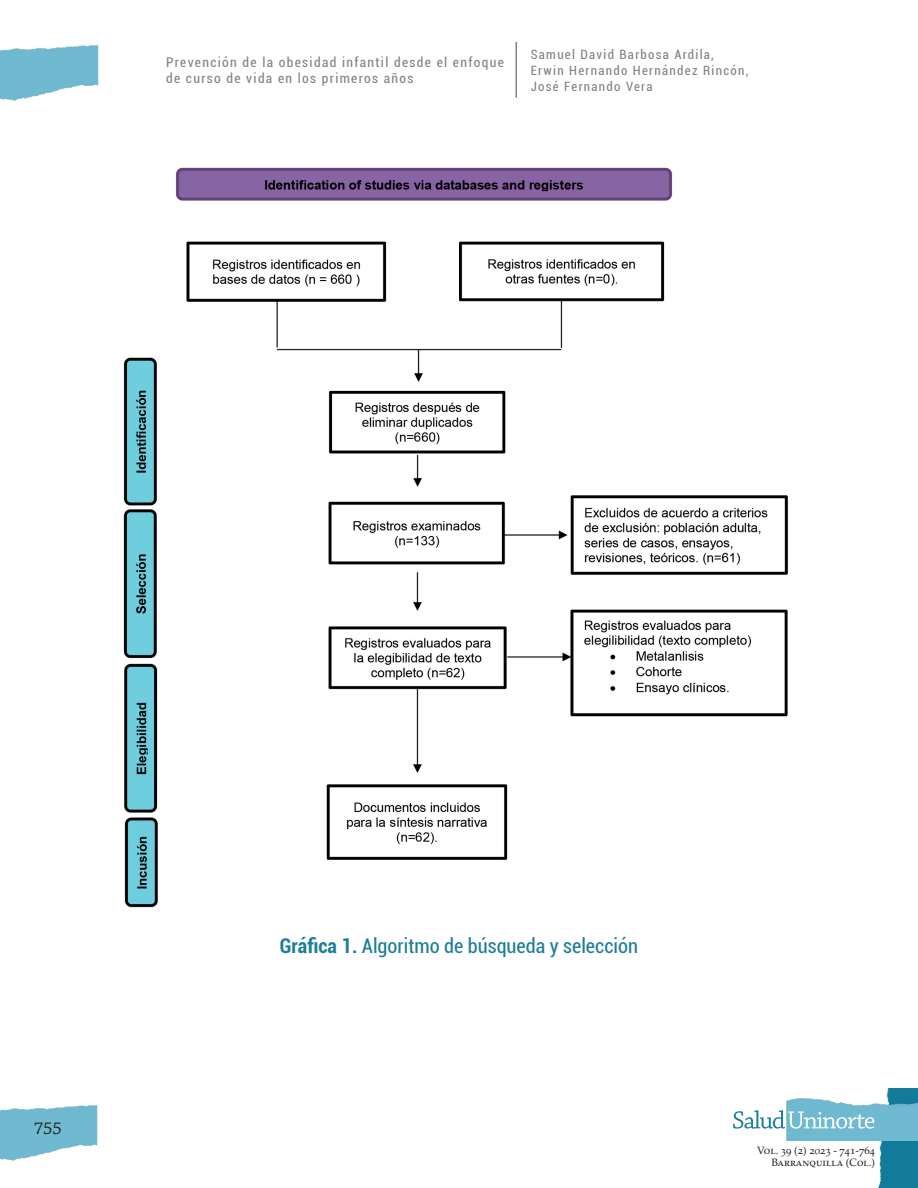
<style>
.page{position:relative;width:918px;height:1188px;background:#fff}
.page>*{position:absolute;margin:0;border:0;box-sizing:border-box;transform-origin:0 0}
.Titulo_Figura{font:condensed 20.25px "Roboto";color:#1d7e98}
.t1{font:18px "Chaparral Pro";color:#231f20}
.t2{font:condensed 13.5px/16.5px "Roboto";letter-spacing:.1em;color:#808285}
.t3{font:condensed 12.9px/15.9px "Roboto";letter-spacing:.1em;color:#808285}
.t4{font:10.65px/12.8px "Palatino LT Std";color:#231f20;text-align:right}
.s1{font-weight:700}
</style>
<div class="page">
<img style="left:0;top:1105px;width:98px;height:56px">
<img style="left:0;top:45px;width:99px;height:56px">
<img style="left:878px;top:1088px;width:40px;height:100px">
<img style="left:787px;top:1097px;width:131px;height:44px">
<svg style="left:733px;top:1110px;width:141px;height:19px"></svg>
<hr style="left:516px;top:42px;width:1px;height:56px;background:#808285">
<img style="left:123px;top:167px;width:665px;height:741px">
<p class="t2" style="left:166px;top:53px;width:339px">Prevención de la obesidad infantil desde el enfoque de curso de vida en los primeros años</p>
<p class="t3" style="left:531px;top:46px;width:219px">Samuel David Barbosa Ardila,<br>Erwin Hernando Hernández Rincón,<br>José Fernando Vera</p>
<h2 class="t1" style="left:34px;top:1118px;width:30px">755</h2>
<p class="Titulo_Figura" style="left:280px;top:932px;width:360px"><span class="s1">Gráfica 1.</span> Algoritmo de búsqueda y selección</p>
<p class="t4" style="left:757px;top:1144px;width:119px">Vol. 39 (2) 2023 - 741-764<br>Barranquilla (Col.)</p>
</div>
